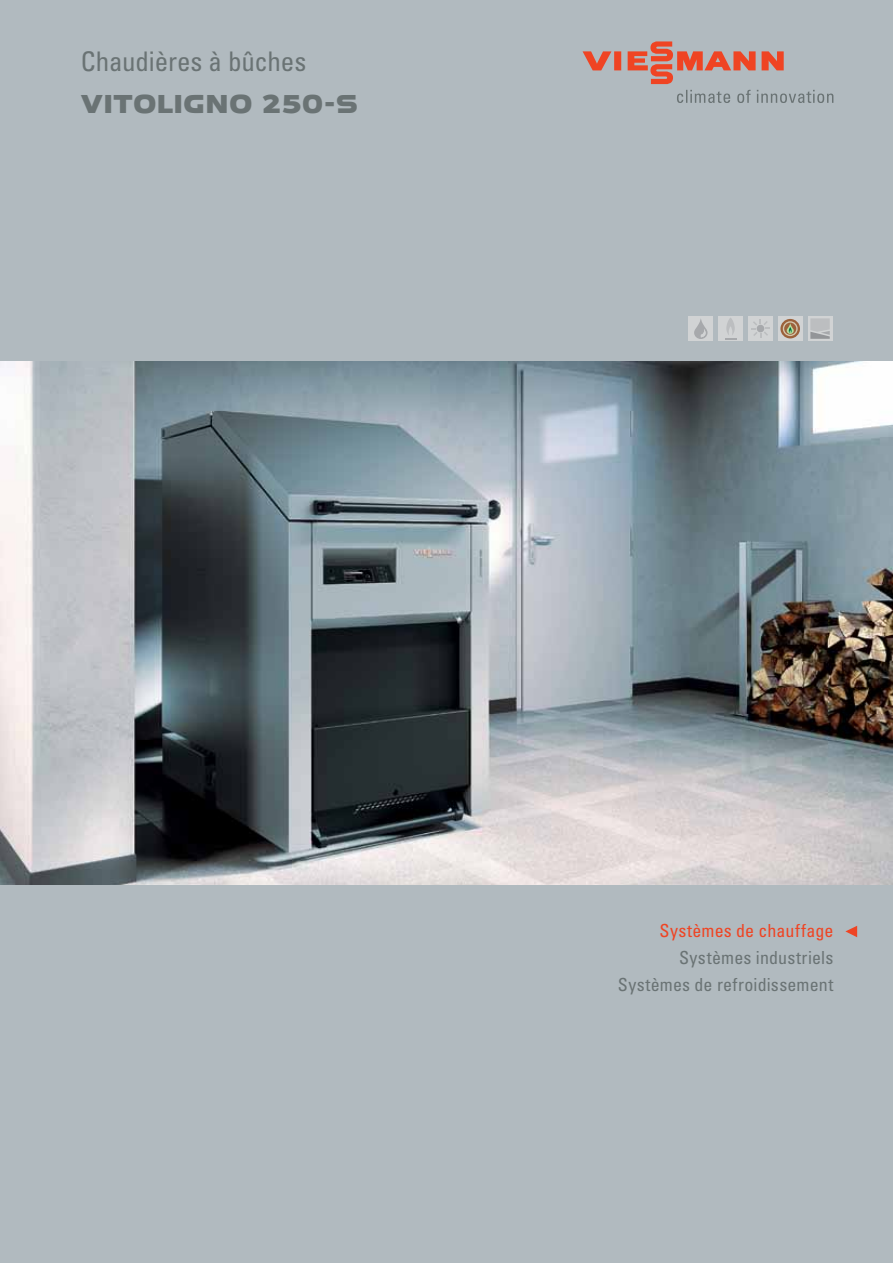
<style>
.page{position:relative;width:893px;height:1263px;background:#b1babf}
.page>*{position:absolute;margin:0;border:0;box-sizing:border-box;transform-origin:0 0}
.t1{font:condensed 27px "Univers LT Std";letter-spacing:-.005em;color:#6a7374}
.t2{font:27px "VIESSMANN Normal";letter-spacing:-.015em;color:#6a7374}
.t3{font:condensed 18px/27px "Univers LT Std";letter-spacing:.01em;color:#6a7374;text-align:right}
.t4{font:condensed 18px "Univers LT Std";letter-spacing:.01em;color:#ef4423}
</style>
<div class="page">
<img style="left:0;top:361px;width:893px;height:523px">
<div style="left:808px;top:317px;width:24px;height:24px;background:#d1d3d4"></div>
<svg style="left:810px;top:318px;width:20px;height:21px"></svg>
<div style="left:748px;top:317px;width:24px;height:24px;background:#d1d3d4"></div>
<svg style="left:751px;top:319px;width:19px;height:19px"></svg>
<div style="left:778px;top:317px;width:24px;height:24px;background:#d1d3d4"></div>
<svg style="left:780px;top:319px;width:20px;height:19px"></svg>
<svg style="left:783px;top:321px;width:15px;height:15px"></svg>
<div style="left:718px;top:317px;width:24px;height:24px;background:#d1d3d4"></div>
<svg style="left:725px;top:318px;width:12px;height:21px"></svg>
<div style="left:688px;top:317px;width:25px;height:24px;background:#d1d3d4"></div>
<svg style="left:694px;top:319px;width:13px;height:20px"></svg>
<svg style="left:677px;top:90px;width:156px;height:13px"></svg>
<svg style="left:583px;top:41px;width:201px;height:43px"></svg>
<svg style="left:845px;top:926px;width:12px;height:11px"></svg>
<h1 class="t1" style="left:81px;top:44px;width:227px">Chaudières à bûches</h1>
<h1 class="t2" style="left:81px;top:86px;width:279px">VITOLIGNO 250-S</h1>
<p class="t4" style="left:659px;top:920px;width:175px">Systèmes de chauffage</p>
<p class="t3" style="left:618px;top:944px;width:217px">Systèmes industriels<br>Systèmes de refroidissement</p>
</div>
